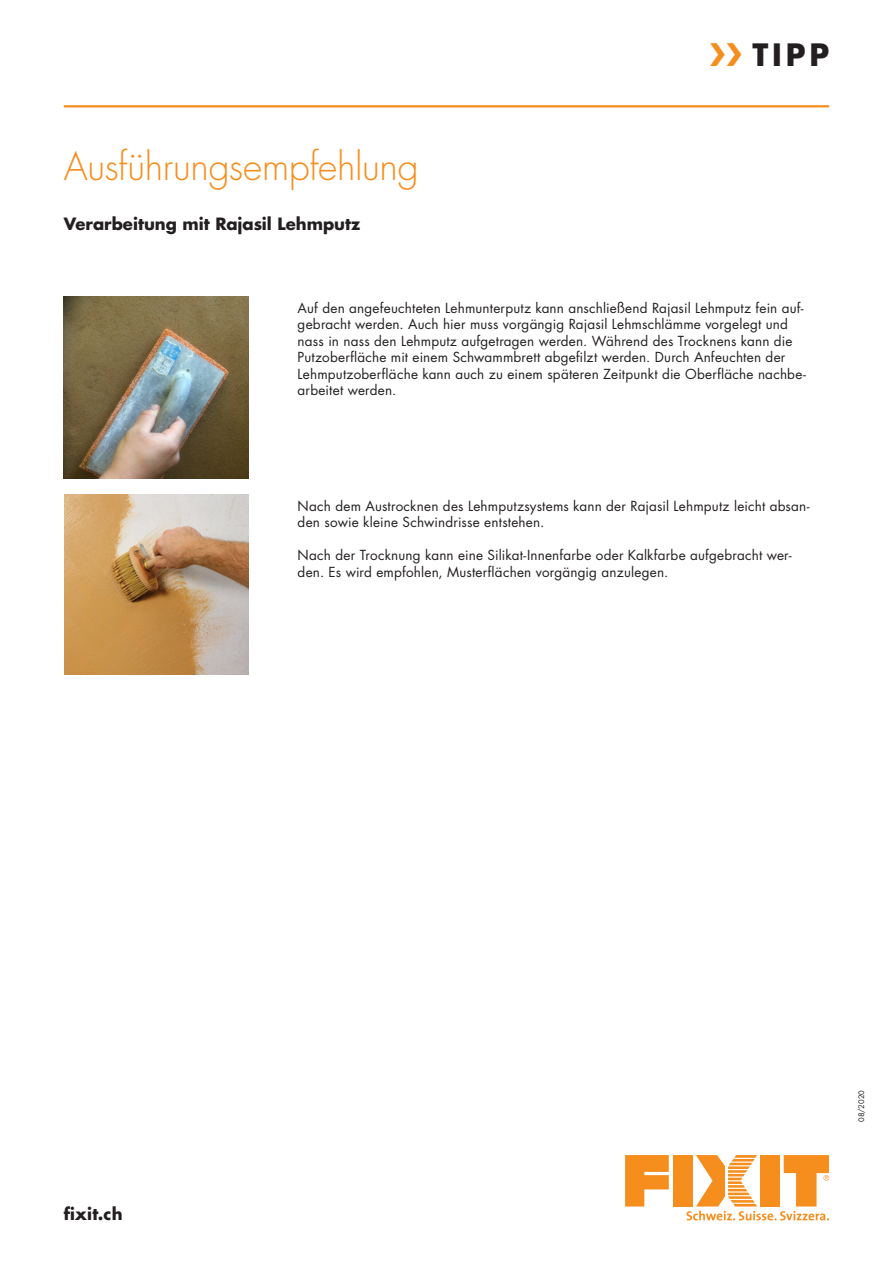
<style>
.page{position:relative;width:893px;height:1263px;background:#fff}
.page>*{position:absolute;margin:0;border:0;box-sizing:border-box;transform-origin:0 0}
.Seitentitel{font:300 37.5px "Futura Std";letter-spacing:-.01em;color:#f68e1e}
.t1{font:700 30px "Futura Std";color:#231f20}
.Zwischentitel{font:700 16.5px "Futura Std";color:#231f20}
.Fliesstext{font:13.5px/16.5px "Futura Std";letter-spacing:.015em;color:#231f20}
.Inseratenummer{font:7.5px "Futura Std";letter-spacing:.01em;color:#231f20}
.s1{color:#f68e1e}
</style>
<div class="page">
<hr style="left:64px;top:105px;width:765px;height:2px;background:#f68e1e">
<svg style="left:625px;top:1155px;width:44px;height:51px"></svg>
<div style="left:673px;top:1155px;width:20px;height:51px;background:#f68e1e"></div>
<svg style="left:686px;top:1155px;width:143px;height:65px"></svg>
<img style="left:64px;top:296px;width:185px;height:183px">
<img style="left:65px;top:494px;width:184px;height:181px">
<p class="Seitentitel" style="left:64px;top:144px;width:356px">Ausführungsempfehlung</p>
<p class="Zwischentitel" style="left:64px;top:213px;width:298px">Verarbeitung mit Rajasil Lehmputz</p>
<p class="t1" style="left:709px;top:34px;width:122px"><span class="s1">❯❯</span> TIPP</p>
<p class="Fliesstext" style="left:298px;top:299px;width:510px">Auf den angefeuchteten Lehmunterputz kann anschließend Rajasil Lehmputz fein auf&shy;gebracht werden. Auch hier muss vorgängig Rajasil Lehmschlämme vorgelegt und nass in nass den Lehmputz aufgetragen werden. Während des Trocknens kann die Putzoberfläche mit einem Schwammbrett abgefilzt werden. Durch Anfeuchten der Lehmputzoberfläche kann auch zu einem späteren Zeitpunkt die Oberfläche nachbe&shy;arbeitet werden.</p>
<p class="Fliesstext" style="left:298px;top:498px;width:513px">Nach dem Austrocknen des Lehmputzsystems kann der Rajasil Lehmputz leicht absan&shy;den sowie kleine Schwindrisse entstehen.</p>
<p class="Fliesstext" style="left:298px;top:547px;width:495px">Nach der Trocknung kann eine Silikat-Innenfarbe oder Kalkfarbe aufgebracht wer&shy;den. Es wird empfohlen, Musterflächen vorgängig anzulegen.</p>
<p class="Zwischentitel" style="left:64px;top:1203px;width:60px">fixit.ch</p>
<p class="Inseratenummer" style="left:857px;top:1122px;width:34px;rotate:-90deg">08/2020</p>
</div>
